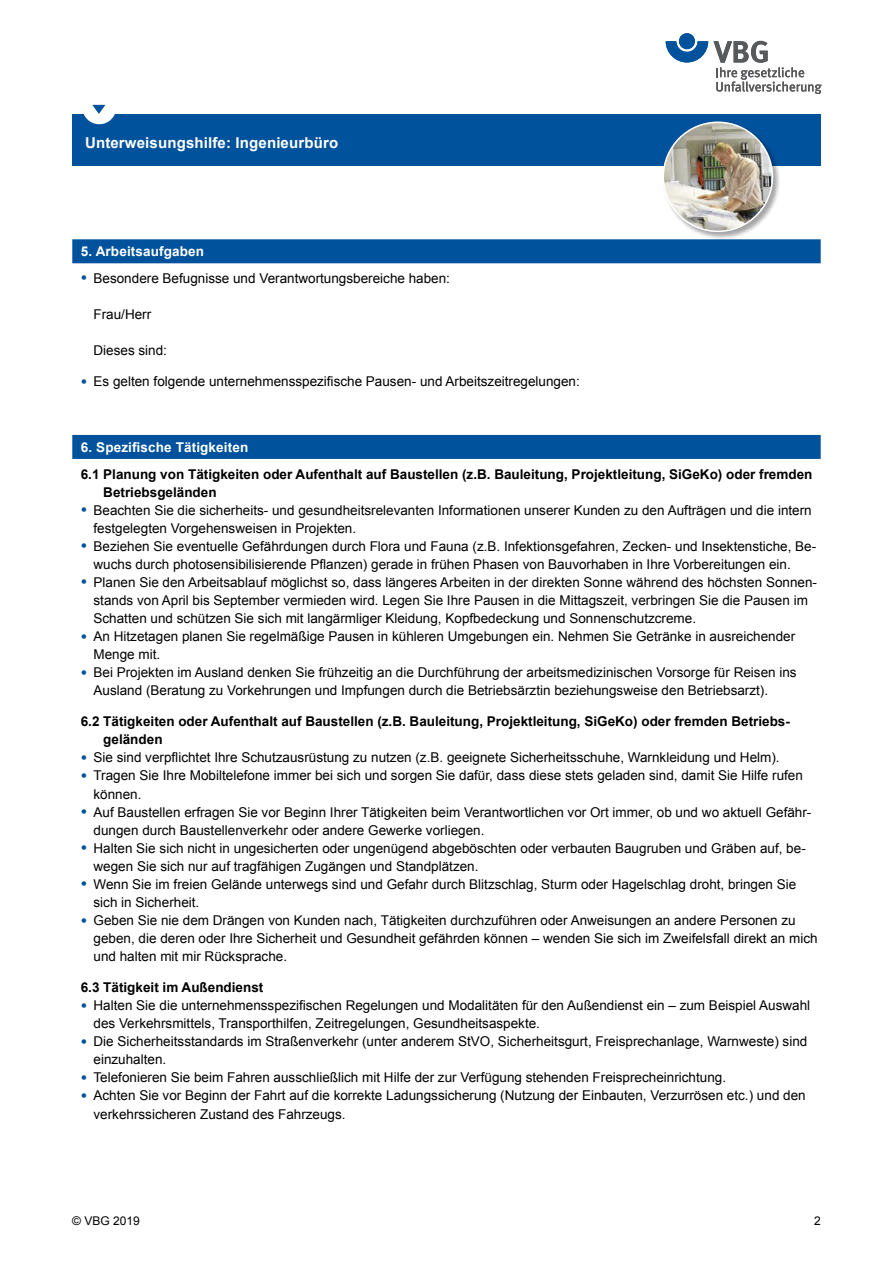
<style>
.page{position:relative;width:893px;height:1263px;background:#fff}
.page>*{position:absolute;margin:0;border:0;box-sizing:border-box;transform-origin:0 0}
.t1{font:700 15px "Arial";letter-spacing:.01em;color:#fff}
.Fließtext{font:13.5px/18px "Arial";color:#000}
.Fließtext-2{font:700 13.5px/18px "Arial";color:#000}
.Zwischenüberschrifte{font:700 13.5px "Arial";letter-spacing:.01em;color:#fff}
.t2{font:12px "Arial";color:#000}
.s1{font-size:18px;color:#00529c}
</style>
<div class="page">
<div style="left:72px;top:114px;width:749px;height:51px;background:#00529c"></div>
<div style="left:82px;top:90px;width:34px;height:34px;background:#fff;border-radius:50%"></div>
<svg style="left:92px;top:105px;width:13px;height:9px"></svg>
<div style="left:662px;top:121px;width:119px;height:119px;background:#000;opacity:.35"></div>
<img style="left:663px;top:122px;width:109px;height:109px;border-radius:55px">
<div style="left:663px;top:121px;width:110px;height:111px;border:2px solid #fff;border-radius:50%"></div>
<div style="left:679px;top:33px;width:16px;height:16px;background:#00529c;border-radius:50%"></div>
<svg style="left:666px;top:41px;width:156px;height:53px"></svg>
<div style="left:72px;top:239px;width:749px;height:24px;background:#00529c"></div>
<div style="left:72px;top:435px;width:749px;height:24px;background:#00529c"></div>
<p class="t1" style="left:85px;top:133px;width:255px">Unterweisungshilfe: Ingenieurbüro</p>
<p class="Zwischenüberschrifte" style="left:81px;top:243px;width:125px">5. Arbeitsaufgaben</p>
<p class="Fließtext" style="left:81px;top:269px;width:371px"><span class="s1">•</span> Besondere Befugnisse und Verantwortungsbereiche haben:</p>
<p class="Fließtext" style="left:94px;top:305px;width:59px">Frau/Herr</p>
<p class="Fließtext" style="left:94px;top:342px;width:75px">Dieses sind:</p>
<p class="Fließtext" style="left:81px;top:372px;width:501px"><span class="s1">•</span> Es gelten folgende unternehmensspezifische Pausen- und Arbeitszeitregelungen:</p>
<p class="Zwischenüberschrifte" style="left:81px;top:438px;width:169px">6. Spezifische Tätigkeiten</p>
<p class="Fließtext-2" style="left:103px;top:465px;width:711px;text-indent:-23px">6.1 Planung von Tätigkeiten oder Aufenthalt auf Baustellen (z.B. Bauleitung, Projektleitung, SiGeKo) oder fremden<br>Betriebsgeländen</p>
<p class="Fließtext" style="left:94px;top:501px;width:720px;text-indent:-13px"><span class="s1">•</span> Beachten Sie die sicherheits- und gesundheitsrelevanten Informationen unserer Kunden zu den Aufträgen und die intern festgelegten Vorgehensweisen in Projekten.</p>
<p class="Fließtext" style="left:94px;top:537px;width:724px;text-indent:-13px"><span class="s1">•</span> Beziehen Sie eventuelle Gefährdungen durch Flora und Fauna (z.B. Infektionsgefahren, Zecken- und Insektenstiche, Be&shy;wuchs durch photosensibilisierende Pflanzen) gerade in frühen Phasen von Bauvorhaben in Ihre Vorbereitungen ein.</p>
<p class="Fließtext" style="left:94px;top:573px;width:725px;text-indent:-13px"><span class="s1">•</span> Planen Sie den Arbeitsablauf möglichst so, dass längeres Arbeiten in der direkten Sonne während des höchsten Sonnen&shy;stands von April bis September vermieden wird. Legen Sie Ihre Pausen in die Mittagszeit, verbringen Sie die Pausen im<br>Schatten und schützen Sie sich mit langärmliger Kleidung, Kopfbedeckung und Sonnenschutzcreme.</p>
<p class="Fließtext" style="left:94px;top:628px;width:703px;text-indent:-13px"><span class="s1">•</span> An Hitzetagen planen Sie regelmäßige Pausen in kühleren Umgebungen ein. Nehmen Sie Getränke in ausreichender<br>Menge mit.</p>
<p class="Fließtext" style="left:94px;top:664px;width:705px;text-indent:-13px"><span class="s1">•</span> Bei Projekten im Ausland denken Sie frühzeitig an die Durchführung der arbeitsmedizinischen Vorsorge für Reisen ins<br>Ausland (Beratung zu Vorkehrungen und Impfungen durch die Betriebsärztin beziehungsweise den Betriebsarzt).</p>
<p class="Fließtext-2" style="left:103px;top:713px;width:688px;text-indent:-23px">6.2 Tätigkeiten oder Aufenthalt auf Baustellen (z.B. Bauleitung, Projektleitung, SiGeKo) oder fremden Betriebs&shy;geländen</p>
<p class="Fließtext" style="left:81px;top:749px;width:700px"><span class="s1">•</span> Sie sind verpflichtet Ihre Schutzausrüstung zu nutzen (z.B. geeignete Sicherheitsschuhe, Warnkleidung und Helm).</p>
<p class="Fließtext" style="left:94px;top:767px;width:711px;text-indent:-13px"><span class="s1">•</span> Tragen Sie Ihre Mobiltelefone immer bei sich und sorgen Sie dafür, dass diese stets geladen sind, damit Sie Hilfe rufen können.</p>
<p class="Fließtext" style="left:94px;top:803px;width:719px;text-indent:-13px"><span class="s1">•</span> Auf Baustellen erfragen Sie vor Beginn Ihrer Tätigkeiten beim Verantwortlichen vor Ort immer, ob und wo aktuell Gefähr&shy;dungen durch Baustellenverkehr oder andere Gewerke vorliegen.</p>
<p class="Fließtext" style="left:94px;top:839px;width:714px;text-indent:-13px"><span class="s1">•</span> Halten Sie sich nicht in ungesicherten oder ungenügend abgeböschten oder verbauten Baugruben und Gräben auf, be&shy;wegen Sie sich nur auf tragfähigen Zugängen und Standplätzen.</p>
<p class="Fließtext" style="left:94px;top:875px;width:704px;text-indent:-13px"><span class="s1">•</span> Wenn Sie im freien Gelände unterwegs sind und Gefahr durch Blitzschlag, Sturm oder Hagelschlag droht, bringen Sie sich in Sicherheit.</p>
<p class="Fließtext" style="left:94px;top:911px;width:726px;text-indent:-13px"><span class="s1">•</span> Geben Sie nie dem Drängen von Kunden nach, Tätigkeiten durchzuführen oder Anweisungen an andere Personen zu geben, die deren oder Ihre Sicherheit und Gesundheit gefährden können – wenden Sie sich im Zweifelsfall direkt an mich und halten mit mir Rücksprache.</p>
<p class="Fließtext-2" style="left:81px;top:979px;width:184px">6.3 Tätigkeit im Außendienst</p>
<p class="Fließtext" style="left:94px;top:996px;width:718px;text-indent:-13px"><span class="s1">•</span> Halten Sie die unternehmensspezifischen Regelungen und Modalitäten für den Außendienst ein – zum Beispiel Auswahl des Verkehrsmittels, Transporthilfen, Zeitregelungen, Gesundheitsaspekte.</p>
<p class="Fließtext" style="left:94px;top:1033px;width:715px;text-indent:-13px"><span class="s1">•</span> Die Sicherheitsstandards im Straßenverkehr (unter anderem StVO, Sicherheitsgurt, Freisprechanlage, Warnweste) sind einzuhalten.</p>
<p class="Fließtext" style="left:81px;top:1069px;width:647px"><span class="s1">•</span> Telefonieren Sie beim Fahren ausschließlich mit Hilfe der zur Verfügung stehenden Freisprecheinrichtung.</p>
<p class="Fließtext" style="left:94px;top:1087px;width:714px;text-indent:-13px"><span class="s1">•</span> Achten Sie vor Beginn der Fahrt auf die korrekte Ladungssicherung (Nutzung der Einbauten, Verzurrösen etc.) und den verkehrssicheren Zustand des Fahrzeugs.</p>
<p class="t2" style="left:72px;top:1212px;width:69px">© VBG 2019</p>
<p class="t2" style="left:814px;top:1212px;width:8px">2</p>
</div>
